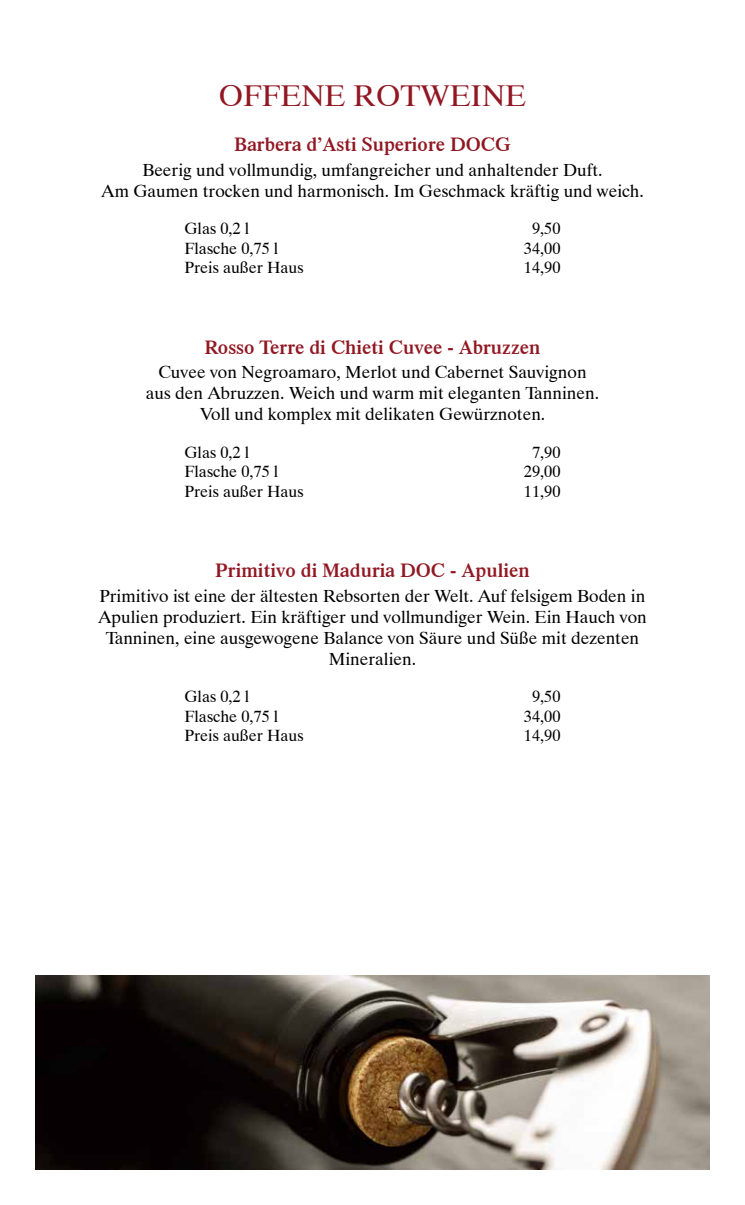
<style>
.page{position:relative;width:745px;height:1205px;background:#fff}
.page>*{position:absolute;margin:0;border:0;box-sizing:border-box;transform-origin:0 0}
.t1{font:30px "Dutch 801 BT";color:#911823}
.t2{font:600 20px "Dutch 801 BT";color:#911823}
.t3{font:17.5px/21px "Dutch 801 BT";color:#000;text-align:center}
.t4{font:16.25px "Dutch 801 BT";color:#000}
</style>
<div class="page">
<img style="left:35px;top:975px;width:674px;height:194px">
<h1 class="t1" style="left:219px;top:77px;width:308px">OFFENE ROTWEINE</h1>
<p class="t2" style="left:234px;top:132px;width:278px">Barbera d’Asti Superiore DOCG</p>
<p class="t3" style="left:101px;top:159px;width:543px">Beerig und vollmundig, umfangreicher und anhaltender Duft.<br>Am Gaumen trocken und harmonisch. Im Geschmack kräftig und weich.</p>
<p class="t4" style="left:184px;top:218px;width:66px">Glas 0,2 l</p>
<p class="t4" style="left:531px;top:218px;width:30px">9,50</p>
<p class="t4" style="left:184px;top:238px;width:95px">Flasche 0,75 l</p>
<p class="t4" style="left:523px;top:238px;width:38px">34,00</p>
<p class="t4" style="left:184px;top:257px;width:121px">Preis außer Haus</p>
<p class="t4" style="left:523px;top:257px;width:38px">14,90</p>
<p class="t2" style="left:204px;top:335px;width:337px">Rosso Terre di Chieti Cuvee - Abruzzen</p>
<p class="t3" style="left:146px;top:362px;width:454px">Cuvee von Negroamaro, Merlot und Cabernet Sauvignon aus den Abruzzen. Weich und warm mit eleganten Tanninen.<br>Voll und komplex mit delikaten Gewürznoten.</p>
<p class="t4" style="left:184px;top:442px;width:66px">Glas 0,2 l</p>
<p class="t4" style="left:531px;top:442px;width:30px">7,90</p>
<p class="t4" style="left:184px;top:461px;width:95px">Flasche 0,75 l</p>
<p class="t4" style="left:523px;top:461px;width:38px">29,00</p>
<p class="t4" style="left:184px;top:481px;width:121px">Preis außer Haus</p>
<p class="t4" style="left:523px;top:481px;width:38px">11,90</p>
<p class="t2" style="left:215px;top:558px;width:316px">Primitivo di Maduria DOC - Apulien</p>
<p class="t3" style="left:98px;top:585px;width:550px">Primitivo ist eine der ältesten Rebsorten der Welt. Auf felsigem Boden in Apulien produziert. Ein kräftiger und vollmundiger Wein. Ein Hauch von Tanninen, eine ausgewogene Balance von Säure und Süße mit dezenten Mineralien.</p>
<p class="t4" style="left:184px;top:686px;width:66px">Glas 0,2 l</p>
<p class="t4" style="left:531px;top:686px;width:30px">9,50</p>
<p class="t4" style="left:184px;top:706px;width:95px">Flasche 0,75 l</p>
<p class="t4" style="left:523px;top:706px;width:38px">34,00</p>
<p class="t4" style="left:184px;top:725px;width:121px">Preis außer Haus</p>
<p class="t4" style="left:523px;top:725px;width:38px">14,90</p>
</div>
